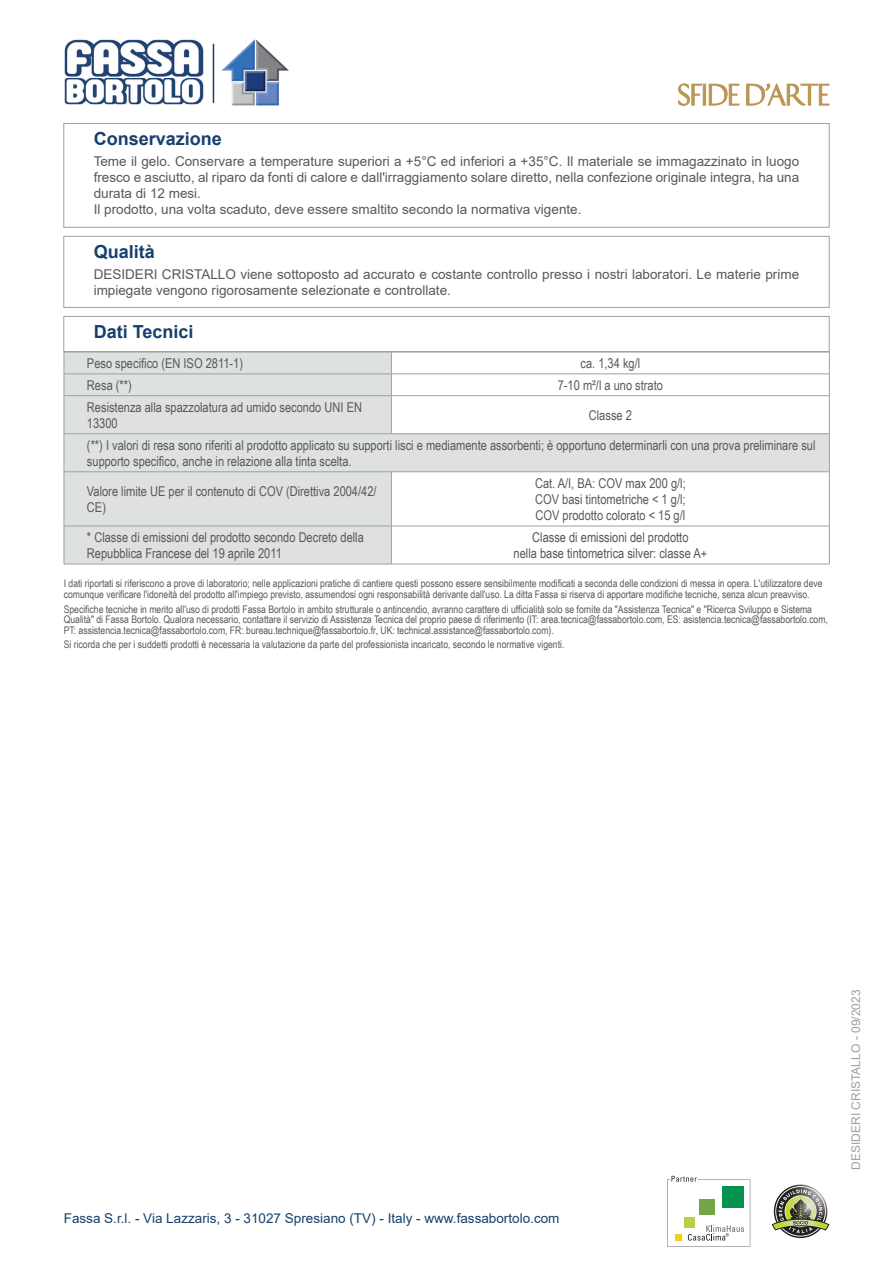
<style>
.page{position:relative;width:893px;height:1263px;background:#fff}
.page>*{position:absolute;margin:0;border:0;box-sizing:border-box;transform-origin:0 0}
.Titolo{font:700 18px "Arial";color:#15406e}
.normale_sx{font:13.5px/16.2px "Arial Narrow";color:#57585a}
.Conservazione{font:13.5px/16.2px "Arial";color:#57585a;text-align:justify}
.normale_centrato{font:13.5px "Arial Narrow";color:#57585a}
.Qualita{font:13.5px/16.2px "Arial";color:#57585a}
.t1{font:13.5px "Arial";color:#15406e}
.t2{font:12px "Arial";color:#9ba1a4}
.Disclaimer{font:10.5px/10.5px "Arial Narrow";color:#57585a}
</style>
<div class="page">
<div style="left:64px;top:123px;width:765px;height:104px;border:1px solid #9ba1a4"></div>
<div style="left:64px;top:236px;width:765px;height:72px;border:1px solid #9ba1a4"></div>
<div style="left:64px;top:316px;width:765px;height:36px;border:1px solid #9ba1a4"></div>
<svg style="left:65px;top:353px;width:764px;height:211px;fill:#dfe1e1"></svg>
<hr style="left:64px;top:352px;width:327px;height:1px;background:#9ba1a4">
<hr style="left:391px;top:352px;width:439px;height:1px;background:#9ba1a4">
<hr style="left:64px;top:374px;width:327px;height:1px;background:#9ba1a4">
<svg style="left:64px;top:352px;width:1px;height:43px"></svg>
<hr style="left:391px;top:374px;width:439px;height:1px;background:#9ba1a4">
<svg style="left:391px;top:352px;width:1px;height:43px"></svg>
<svg style="left:829px;top:352px;width:1px;height:43px"></svg>
<hr style="left:64px;top:395px;width:327px;height:1px;background:#9ba1a4">
<hr style="left:64px;top:396px;width:1px;height:37px;background:#9ba1a4">
<hr style="left:391px;top:395px;width:439px;height:1px;background:#9ba1a4">
<hr style="left:391px;top:396px;width:1px;height:37px;background:#9ba1a4">
<hr style="left:829px;top:396px;width:1px;height:37px;background:#9ba1a4">
<hr style="left:64px;top:433px;width:327px;height:1px;background:#9ba1a4">
<hr style="left:64px;top:434px;width:1px;height:38px;background:#9ba1a4">
<hr style="left:391px;top:433px;width:439px;height:1px;background:#9ba1a4">
<hr style="left:829px;top:434px;width:1px;height:38px;background:#9ba1a4">
<hr style="left:64px;top:471px;width:327px;height:1px;background:#9ba1a4">
<hr style="left:64px;top:472px;width:1px;height:54px;background:#9ba1a4">
<hr style="left:391px;top:471px;width:439px;height:1px;background:#9ba1a4">
<hr style="left:391px;top:472px;width:1px;height:54px;background:#9ba1a4">
<hr style="left:829px;top:472px;width:1px;height:54px;background:#9ba1a4">
<hr style="left:64px;top:526px;width:327px;height:1px;background:#9ba1a4">
<hr style="left:64px;top:526px;width:1px;height:38px;background:#9ba1a4">
<hr style="left:64px;top:564px;width:327px;height:1px;background:#9ba1a4">
<hr style="left:391px;top:526px;width:439px;height:1px;background:#9ba1a4">
<hr style="left:391px;top:526px;width:1px;height:38px;background:#9ba1a4">
<hr style="left:829px;top:526px;width:1px;height:38px;background:#9ba1a4">
<hr style="left:391px;top:564px;width:439px;height:1px;background:#9ba1a4">
<svg style="left:667px;top:1176px;width:83px;height:71px"></svg>
<svg style="left:772px;top:1186px;width:57px;height:50px"></svg>
<img style="left:64px;top:39px;width:140px;height:66px">
<hr style="left:213px;top:44px;width:1px;height:59px;background:#15406e">
<img style="left:221px;top:39px;width:68px;height:67px">
<svg style="left:678px;top:83px;width:24px;height:23px"></svg>
<hr style="left:703px;top:84px;width:3px;height:21px;background:#b99652">
<svg style="left:709px;top:84px;width:30px;height:22px"></svg>
<svg style="left:746px;top:83px;width:83px;height:23px"></svg>
<p class="Titolo" style="left:94px;top:126px;width:130px">Conservazione</p>
<p class="Conservazione" style="left:94px;top:153px;width:707px">Teme il gelo. Conservare a temperature superiori a +5°C ed inferiori a +35°C. Il materiale se immagazzinato in luogo fresco e asciutto, al riparo da fonti di calore e dall'irraggiamento solare diretto, nella confezione originale integra, ha una durata di 12 mesi.</p>
<p class="Conservazione" style="left:94px;top:201px;width:489px">Il prodotto, una volta scaduto, deve essere smaltito secondo la normativa vigente.</p>
<p class="Titolo" style="left:94px;top:239px;width:63px">Qualità</p>
<p class="Qualita" style="left:94px;top:266px;width:707px">DESIDERI CRISTALLO viene sottoposto ad accurato e costante controllo presso i nostri laboratori. Le materie prime impiegate vengono rigorosamente selezionate e controllate.</p>
<p class="Titolo" style="left:94px;top:319px;width:101px">Dati Tecnici</p>
<p class="normale_sx" style="left:87px;top:354px;width:158px">Peso specifico (EN ISO 2811-1)</p>
<p class="normale_centrato" style="left:580px;top:353px;width:61px">ca. 1,34 kg/l</p>
<p class="normale_sx" style="left:87px;top:376px;width:46px">Resa (**)</p>
<p class="normale_centrato" style="left:558px;top:375px;width:107px">7-10 m²/l a uno strato</p>
<p class="normale_sx" style="left:87px;top:398px;width:277px">Resistenza alla spazzolatura ad umido secondo UNI EN<br>13300</p>
<p class="normale_centrato" style="left:589px;top:405px;width:45px">Classe 2</p>
<p class="normale_sx" style="left:87px;top:436px;width:730px">(**) I valori di resa sono riferiti al prodotto applicato su supporti lisci e mediamente assorbenti; è opportuno determinarli con una prova preliminare sul supporto specifico, anche in relazione alla tinta scelta.</p>
<p class="normale_sx" style="left:87px;top:482px;width:291px">Valore limite UE per il contenuto di COV (Direttiva 2004/42/<br>CE)</p>
<p class="normale_centrato" style="left:535px;top:473px;width:152px">Cat. A/I, BA: COV max 200 g/l;</p>
<p class="normale_centrato" style="left:535px;top:489px;width:152px">COV basi tintometriche &lt; 1 g/l;</p>
<p class="normale_centrato" style="left:535px;top:505px;width:151px">COV prodotto colorato &lt; 15 g/l</p>
<p class="normale_sx" style="left:87px;top:528px;width:278px">* Classe di emissioni del prodotto secondo Decreto della<br>Repubblica Francese del 19 aprile 2011</p>
<p class="normale_centrato" style="left:532px;top:527px;width:158px">Classe di emissioni del prodotto</p>
<p class="normale_centrato" style="left:514px;top:543px;width:195px">nella base tintometrica silver: classe A+</p>
<p class="Disclaimer" style="left:64px;top:578px;width:760px">I dati riportati si riferiscono a prove di laboratorio; nelle applicazioni pratiche di cantiere questi possono essere sensibilmente modificati a seconda delle condizioni di messa in opera. L'utilizzatore deve comunque verificare l'idoneità del prodotto all'impiego previsto, assumendosi ogni responsabilità derivante dall'uso. La ditta Fassa si riserva di apportare modifiche tecniche, senza alcun preavviso.</p>
<p class="Disclaimer" style="left:64px;top:603px;width:766px">Specifiche tecniche in merito all'uso di prodotti Fassa Bortolo in ambito strutturale o antincendio, avranno carattere di ufficialità solo se fornite da "Assistenza Tecnica" e "Ricerca Sviluppo e Sistema<br>Qualità" di Fassa Bortolo. Qualora necessario, contattare il servizio di Assistenza Tecnica del proprio paese di riferimento (IT: area.tecnica@fassabortolo.com, ES: asistencia.tecnica@fassabortolo.com,<br>PT: assistencia.tecnica@fassabortolo.com, FR: bureau.technique@fassabortolo.fr, UK: technical.assistance@fassabortolo.com).</p>
<p class="Disclaimer" style="left:64px;top:639px;width:502px">Si ricorda che per i suddetti prodotti è necessaria la valutazione da parte del professionista incaricato, secondo le normative vigenti.</p>
<p class="t1" style="left:64px;top:1208px;width:497px">Fassa S.r.l. - Via Lazzaris, 3 - 31027 Spresiano (TV) - Italy - www.fassabortolo.com</p>
<p class="t2" style="left:848px;top:1170px;width:181px;rotate:-90deg">DESIDERI CRISTALLO - 09/2023</p>
</div>
